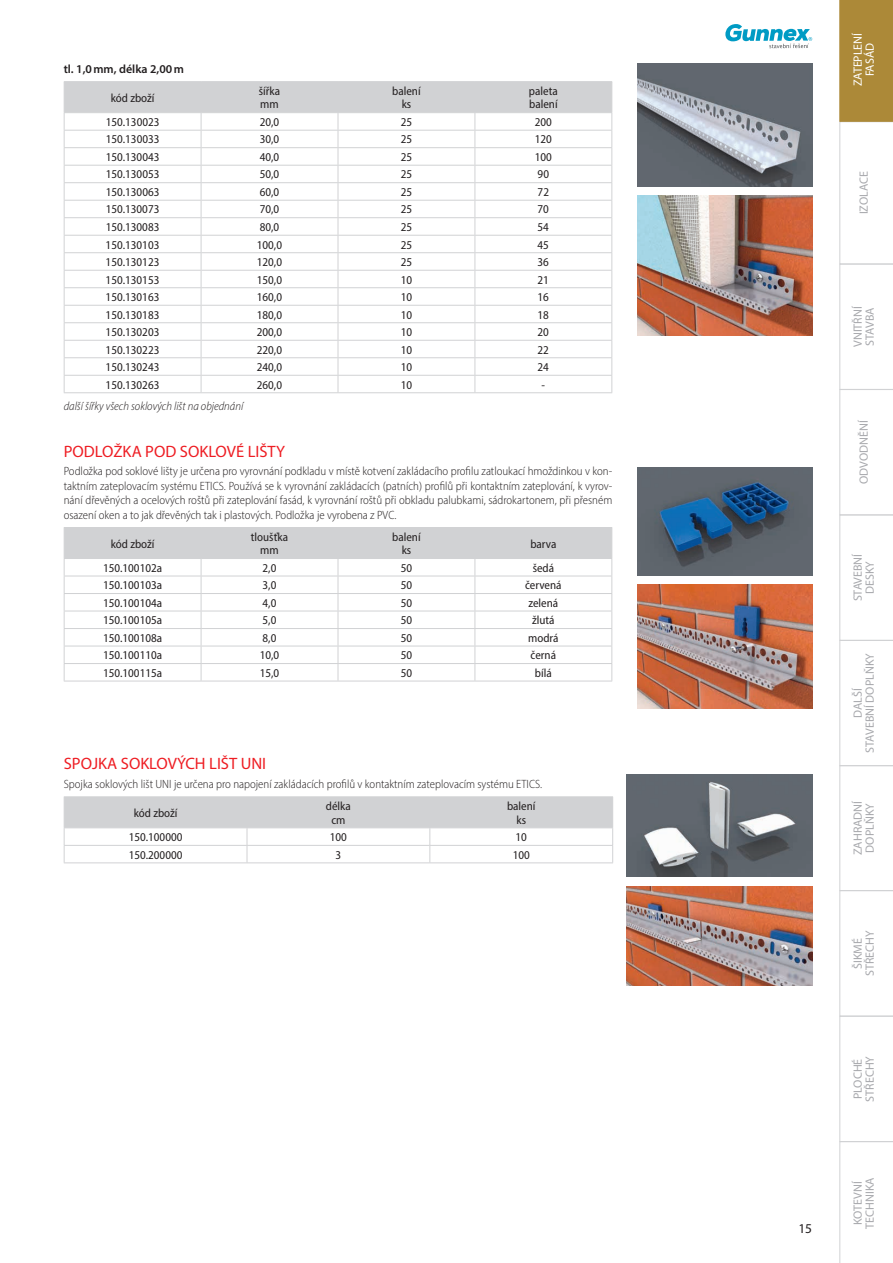
<style>
.page{position:relative;width:893px;height:1263px;background:#fff}
.page>*{position:absolute;margin:0;border:0;box-sizing:border-box;transform-origin:0 0}
.t1{font:16.5px "Myriad Pro";color:#ee1d23}
.t2{font:13.5px "Myriad Pro";color:#231f20}
.t3{font:semi-condensed 12px/13.5px "Myriad Pro";color:#231f20;text-align:center}
.t4{font:300 semi-condensed 12px/14.4px "Myriad Pro";color:#231f20;text-align:justify}
.t5{font:12px/12px "Myriad Pro";color:#a8a9ad;text-align:center}
.t6{font:italic 300 semi-condensed 12px "Myriad Pro";color:#231f20}
.t7{font:600 12px "Myriad Pro";color:#231f20}
.t8{font:12px/12px "Myriad Pro";color:#fff;text-align:center}
</style>
<div class="page">
<svg style="left:725px;top:24px;width:87px;height:24px"></svg>
<svg style="left:839px;top:0;width:54px;height:1263px"></svg>
<hr style="left:64px;top:392px;width:137px;height:1px;background:#d1d2d4">
<hr style="left:201px;top:392px;width:137px;height:1px;background:#d1d2d4">
<hr style="left:338px;top:392px;width:137px;height:1px;background:#d1d2d4">
<hr style="left:475px;top:392px;width:137px;height:1px;background:#d1d2d4">
<hr style="left:64px;top:81px;width:137px;height:1px;background:#d1d2d4">
<hr style="left:201px;top:81px;width:137px;height:1px;background:#d1d2d4">
<hr style="left:338px;top:81px;width:137px;height:1px;background:#d1d2d4">
<hr style="left:475px;top:81px;width:137px;height:1px;background:#d1d2d4">
<svg style="left:64px;top:82px;width:548px;height:310px"></svg>
<img style="left:638px;top:196px;width:174px;height:140px">
<img style="left:638px;top:64px;width:174px;height:122px">
<hr style="left:64px;top:681px;width:137px;height:1px;background:#d1d2d4">
<hr style="left:201px;top:681px;width:137px;height:1px;background:#d1d2d4">
<hr style="left:338px;top:681px;width:137px;height:1px;background:#d1d2d4">
<hr style="left:475px;top:681px;width:137px;height:1px;background:#d1d2d4">
<svg style="left:64px;top:527px;width:548px;height:154px"></svg>
<img style="left:638px;top:585px;width:174px;height:124px">
<img style="left:638px;top:468px;width:174px;height:107px">
<hr style="left:64px;top:796px;width:183px;height:1px;background:#d1d2d4">
<hr style="left:247px;top:796px;width:183px;height:1px;background:#d1d2d4">
<hr style="left:430px;top:796px;width:183px;height:1px;background:#d1d2d4">
<svg style="left:64px;top:797px;width:549px;height:66px"></svg>
<img style="left:626px;top:886px;width:186px;height:99px">
<img style="left:626px;top:775px;width:186px;height:101px">
<p class="t7" style="left:64px;top:61px;width:122px">tl. 1,0mm, délka 2,00m</p>
<p class="t3" style="left:111px;top:91px;width:45px">kód zboží</p>
<p class="t3" style="left:259px;top:84px;width:23px;text-align:left">šířka mm</p>
<p class="t3" style="left:392px;top:84px;width:30px">balení ks</p>
<p class="t3" style="left:529px;top:84px;width:30px;text-align:left">paleta balení</p>
<p class="t3" style="left:106px;top:115px;width:55px">150.130023</p>
<p class="t3" style="left:260px;top:115px;width:21px">20,0</p>
<p class="t3" style="left:401px;top:115px;width:13px">25</p>
<p class="t3" style="left:535px;top:115px;width:19px">200</p>
<p class="t3" style="left:106px;top:133px;width:55px">150.130033</p>
<p class="t3" style="left:260px;top:133px;width:21px">30,0</p>
<p class="t3" style="left:401px;top:133px;width:13px">25</p>
<p class="t3" style="left:535px;top:133px;width:19px">120</p>
<p class="t3" style="left:106px;top:150px;width:55px">150.130043</p>
<p class="t3" style="left:260px;top:150px;width:21px">40,0</p>
<p class="t3" style="left:401px;top:150px;width:13px">25</p>
<p class="t3" style="left:535px;top:150px;width:19px">100</p>
<p class="t3" style="left:106px;top:168px;width:55px">150.130053</p>
<p class="t3" style="left:260px;top:168px;width:21px">50,0</p>
<p class="t3" style="left:401px;top:168px;width:13px">25</p>
<p class="t3" style="left:538px;top:168px;width:13px">90</p>
<p class="t3" style="left:106px;top:185px;width:55px">150.130063</p>
<p class="t3" style="left:260px;top:185px;width:21px">60,0</p>
<p class="t3" style="left:401px;top:185px;width:13px">25</p>
<p class="t3" style="left:538px;top:185px;width:13px">72</p>
<p class="t3" style="left:106px;top:203px;width:55px">150.130073</p>
<p class="t3" style="left:260px;top:203px;width:21px">70,0</p>
<p class="t3" style="left:401px;top:203px;width:13px">25</p>
<p class="t3" style="left:538px;top:203px;width:13px">70</p>
<p class="t3" style="left:106px;top:220px;width:55px">150.130083</p>
<p class="t3" style="left:260px;top:220px;width:21px">80,0</p>
<p class="t3" style="left:401px;top:220px;width:13px">25</p>
<p class="t3" style="left:538px;top:220px;width:13px">54</p>
<p class="t3" style="left:106px;top:238px;width:55px">150.130103</p>
<p class="t3" style="left:257px;top:238px;width:27px">100,0</p>
<p class="t3" style="left:401px;top:238px;width:13px">25</p>
<p class="t3" style="left:538px;top:238px;width:13px">45</p>
<p class="t3" style="left:106px;top:255px;width:55px">150.130123</p>
<p class="t3" style="left:257px;top:255px;width:27px">120,0</p>
<p class="t3" style="left:401px;top:255px;width:13px">25</p>
<p class="t3" style="left:538px;top:255px;width:13px">36</p>
<p class="t3" style="left:106px;top:273px;width:55px">150.130153</p>
<p class="t3" style="left:257px;top:273px;width:27px">150,0</p>
<p class="t3" style="left:401px;top:273px;width:13px">10</p>
<p class="t3" style="left:538px;top:273px;width:13px">21</p>
<p class="t3" style="left:106px;top:290px;width:55px">150.130163</p>
<p class="t3" style="left:257px;top:290px;width:27px">160,0</p>
<p class="t3" style="left:401px;top:290px;width:13px">10</p>
<p class="t3" style="left:538px;top:290px;width:13px">16</p>
<p class="t3" style="left:106px;top:308px;width:55px">150.130183</p>
<p class="t3" style="left:257px;top:308px;width:27px">180,0</p>
<p class="t3" style="left:401px;top:308px;width:13px">10</p>
<p class="t3" style="left:538px;top:308px;width:13px">18</p>
<p class="t3" style="left:106px;top:325px;width:55px">150.130203</p>
<p class="t3" style="left:257px;top:325px;width:27px">200,0</p>
<p class="t3" style="left:401px;top:325px;width:13px">10</p>
<p class="t3" style="left:538px;top:325px;width:13px">20</p>
<p class="t3" style="left:106px;top:343px;width:55px">150.130223</p>
<p class="t3" style="left:257px;top:343px;width:27px">220,0</p>
<p class="t3" style="left:401px;top:343px;width:13px">10</p>
<p class="t3" style="left:538px;top:343px;width:13px">22</p>
<p class="t3" style="left:106px;top:360px;width:55px">150.130243</p>
<p class="t3" style="left:257px;top:360px;width:27px">240,0</p>
<p class="t3" style="left:401px;top:360px;width:13px">10</p>
<p class="t3" style="left:538px;top:360px;width:13px">24</p>
<p class="t3" style="left:106px;top:378px;width:55px">150.130263</p>
<p class="t3" style="left:257px;top:378px;width:27px">260,0</p>
<p class="t3" style="left:401px;top:378px;width:13px">10</p>
<p class="t3" style="left:541px;top:378px;width:5px">-</p>
<p class="t6" style="left:64px;top:399px;width:181px">další šířky všech soklových lišt na objednání</p>
<h1 class="t1" style="left:64px;top:441px;width:223px">PODLOŽKA POD SOKLOVÉ LIŠTY</h1>
<p class="t4" style="left:64px;top:464px;width:550px">Podložka pod soklové lišty je určena pro vyrovnání podkladu v místě kotvení zakládacího profilu zatloukací hmoždinkou v kon&shy;taktním zateplovacím systému ETICS. Používá se k vyrovnání zakládacích (patních) profilů při kontaktním zateplování, k vyrov&shy;nání dřevěných a ocelových roštů při zateplování fasád, k vyrovnání roštů při obkladu palubkami, sádrokartonem, při přesném osazení oken a to jak dřevěných tak i plastových. Podložka je vyrobena z PVC.</p>
<p class="t3" style="left:111px;top:537px;width:45px">kód zboží</p>
<p class="t3" style="left:251px;top:530px;width:39px">tloušťka mm</p>
<p class="t3" style="left:392px;top:530px;width:30px">balení ks</p>
<p class="t3" style="left:530px;top:537px;width:28px">barva</p>
<p class="t3" style="left:103px;top:561px;width:61px">150.100102a</p>
<p class="t3" style="left:263px;top:561px;width:15px">2,0</p>
<p class="t3" style="left:401px;top:561px;width:13px">50</p>
<p class="t3" style="left:533px;top:561px;width:23px">šedá</p>
<p class="t3" style="left:103px;top:578px;width:61px">150.100103a</p>
<p class="t3" style="left:263px;top:578px;width:15px">3,0</p>
<p class="t3" style="left:401px;top:578px;width:13px">50</p>
<p class="t3" style="left:525px;top:578px;width:38px">červená</p>
<p class="t3" style="left:103px;top:596px;width:61px">150.100104a</p>
<p class="t3" style="left:263px;top:596px;width:15px">4,0</p>
<p class="t3" style="left:401px;top:596px;width:13px">50</p>
<p class="t3" style="left:528px;top:596px;width:31px">zelená</p>
<p class="t3" style="left:103px;top:613px;width:61px">150.100105a</p>
<p class="t3" style="left:263px;top:613px;width:15px">5,0</p>
<p class="t3" style="left:401px;top:613px;width:13px">50</p>
<p class="t3" style="left:532px;top:613px;width:24px">žlutá</p>
<p class="t3" style="left:103px;top:631px;width:61px">150.100108a</p>
<p class="t3" style="left:263px;top:631px;width:15px">8,0</p>
<p class="t3" style="left:401px;top:631px;width:13px">50</p>
<p class="t3" style="left:528px;top:631px;width:32px">modrá</p>
<p class="t3" style="left:103px;top:648px;width:61px">150.100110a</p>
<p class="t3" style="left:260px;top:648px;width:21px">10,0</p>
<p class="t3" style="left:401px;top:648px;width:13px">50</p>
<p class="t3" style="left:531px;top:648px;width:27px">černá</p>
<p class="t3" style="left:103px;top:666px;width:61px">150.100115a</p>
<p class="t3" style="left:260px;top:666px;width:21px">15,0</p>
<p class="t3" style="left:401px;top:666px;width:13px">50</p>
<p class="t3" style="left:535px;top:666px;width:18px">bílá</p>
<h1 class="t1" style="left:64px;top:754px;width:204px">SPOJKA SOKLOVÝCH LIŠT UNI</h1>
<p class="t4" style="left:64px;top:777px;width:480px">Spojka soklových lišt UNI je určena pro napojení zakládacích profilů v kontaktním zateplovacím systému ETICS.</p>
<p class="t3" style="left:134px;top:806px;width:45px">kód zboží</p>
<p class="t3" style="left:326px;top:799px;width:27px">délka cm</p>
<p class="t3" style="left:507px;top:799px;width:30px">balení ks</p>
<p class="t3" style="left:129px;top:830px;width:55px">150.100000</p>
<p class="t3" style="left:330px;top:830px;width:19px">100</p>
<p class="t3" style="left:516px;top:830px;width:13px">10</p>
<p class="t3" style="left:129px;top:848px;width:55px">150.200000</p>
<p class="t3" style="left:336px;top:848px;width:7px">3</p>
<p class="t3" style="left:513px;top:848px;width:19px">100</p>
<p class="t2" style="left:798px;top:1220px;width:15px">15</p>
<p class="t8" style="left:851px;top:86px;width:55px;rotate:-90deg">ZATEPLENÍ<br>FASÁD</p>
<p class="t5" style="left:857px;top:214px;width:45px;rotate:-90deg">IZOLACE</p>
<p class="t5" style="left:851px;top:347px;width:42px;text-align:left;rotate:-90deg">VNITŘNÍ<br>STAVBA</p>
<p class="t5" style="left:857px;top:484px;width:66px;rotate:-90deg">ODVODNĚNÍ</p>
<p class="t5" style="left:851px;top:601px;width:49px;rotate:-90deg">STAVEBNÍ<br>DESKY</p>
<p class="t5" style="left:851px;top:753px;width:101px;rotate:-90deg">DALŠÍ<br>STAVEBNÍ DOPLŇKY</p>
<p class="t5" style="left:851px;top:855px;width:56px;text-align:left;rotate:-90deg">ZAHRADNÍ<br>DOPLŇKY</p>
<p class="t5" style="left:851px;top:976px;width:47px;rotate:-90deg">ŠIKMÉ<br>STŘECHY</p>
<p class="t5" style="left:851px;top:1101px;width:47px;text-align:left;rotate:-90deg">PLOCHÉ<br>STŘECHY</p>
<p class="t5" style="left:851px;top:1229px;width:53px;rotate:-90deg">KOTEVNÍ<br>TECHNIKA</p>
</div>
